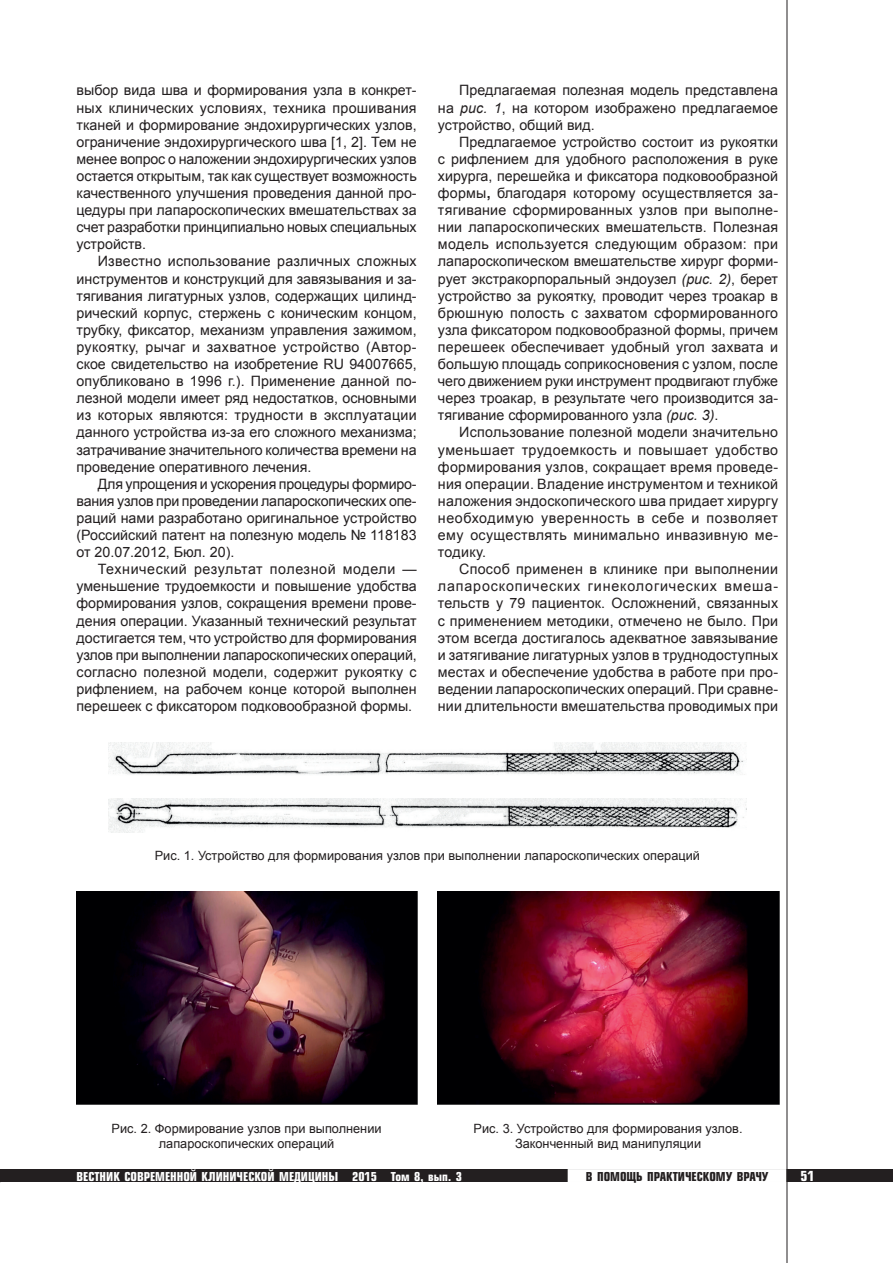
<style>
.page{position:relative;width:893px;height:1263px;background:#fff}
.page>*{position:absolute;margin:0;border:0;box-sizing:border-box;transform-origin:0 0}
.Основной_текст{font:14.25px/17.1px "Arial";color:#231f20;text-align:justify}
.ОТ-буквица{font:14.25px/17.1px "Arial";letter-spacing:-.01em;color:#231f20;text-align:justify}
.t1{font:700 13.5px "Europe Cond";color:#fff}
.Рисунок-подпись{font:12.75px/15.3px "Arial";color:#231f20;text-align:center}
.t2{font:700 12px "Europe Cond";color:#fff}
.t3{font:700 12px "Europe Cond";color:#231f20}
.s1{font-style:italic}
.s2{font-weight:700}
</style>
<div class="page">
<div style="left:0;top:1169px;width:893px;height:13px;background:#231f20"></div>
<div style="left:568px;top:1169px;width:218px;height:13px;background:#fff;border:2px solid #fff"></div>
<hr style="left:787px;top:0;width:1px;height:1263px;background:#231f20">
<img style="left:108px;top:743px;width:637px;height:32px">
<img style="left:108px;top:798px;width:638px;height:35px">
<img style="left:77px;top:892px;width:341px;height:213px">
<img style="left:438px;top:892px;width:341px;height:213px">
<p class="ОТ-буквица" style="left:77px;top:82px;width:342px">выбор вида шва и формирования узла в конкрет&shy;ных клинических условиях, техника прошивания тканей и формирование эндохирургических узлов, ограничение эндохирургического шва [1, 2]. Тем не менее вопрос о наложении эндохирургических узлов остается открытым, так как существует возможность качественного улучшения проведения данной про&shy;цедуры при лапароскопических вмешательствах за счет разработки принципиально новых специальных устройств.</p>
<p class="Основной_текст" style="left:77px;top:253px;width:342px;text-indent:21px">Известно использование различных сложных инструментов и конструкций для завязывания и за&shy;тягивания лигатурных узлов, содержащих цилинд&shy;рический корпус, стержень с коническим концом, трубку, фиксатор, механизм управления зажимом, рукоятку, рычаг и захватное устройство (Автор&shy;ское свидетельство на изобретение RU 94007665, опубликовано в 1996 г.). Применение данной по&shy;лезной модели имеет ряд недостатков, основными из которых являются: трудности в эксплуатации данного устройства из-за его сложного механизма; затрачивание значительного количества времени на проведение оперативного лечения.</p>
<p class="Основной_текст" style="left:77px;top:475px;width:342px;text-indent:21px">Для упрощения и ускорения процедуры формиро&shy;вания узлов при проведении лапароскопических опе&shy;раций нами разработано оригинальное устройство (Российский патент на полезную модель № 118183 от 20.07.2012, Бюл. 20).</p>
<p class="Основной_текст" style="left:77px;top:561px;width:342px;text-indent:21px">Технический результат полезной модели — уменьшение трудоемкости и повышение удобства формирования узлов, сокращения времени прове&shy;дения операции. Указанный технический результат достигается тем, что устройство для формирования узлов при выполнении лапароскопических операций, согласно полезной модели, содержит рукоятку с рифлением, на рабочем конце которой выполнен перешеек с фиксатором подковообразной формы.</p>
<p class="Основной_текст" style="left:438px;top:82px;width:342px;text-indent:21px">Предлагаемая полезная модель представлена на <span class="s1">рис. 1</span>, на котором изображено предлагаемое устройство, общий вид.</p>
<p class="Основной_текст" style="left:438px;top:133px;width:342px;text-indent:21px">Предлагаемое устройство состоит из рукоятки с рифлением для удобного расположения в руке хирурга, перешейка и фиксатора подковообразной формы<span class="s2">,</span> благодаря которому осуществляется за&shy;тягивание сформированных узлов при выполне&shy;нии лапароскопических вмешательств. Полезная модель используется следующим образом: при лапароскопическом вмешательстве хирург форми&shy;рует экстракорпоральный эндоузел <span class="s1">(рис. 2)</span>, берет устройство за рукоятку, проводит через троакар в брюшную полость с захватом сформированного узла фиксатором подковообразной формы, причем перешеек обеспечивает удобный угол захвата и большую площадь соприкосновения с узлом, после чего движением руки инструмент продвигают глубже через троакар, в результате чего производится за&shy;тягивание сформированного узла <span class="s1">(рис. 3)</span>.</p>
<p class="Основной_текст" style="left:438px;top:424px;width:342px;text-indent:21px">Использование полезной модели значительно уменьшает трудоемкость и повышает удобство формирования узлов, сокращает время проведе&shy;ния операции. Владение инструментом и техникой наложения эндоскопического шва придает хирургу необходимую уверенность в себе и позволяет ему осуществлять минимально инвазивную ме&shy;тодику.</p>
<p class="Основной_текст" style="left:438px;top:561px;width:342px;text-indent:21px">Способ применен в клинике при выполнении лапароскопических гинекологических вмеша&shy;тельств у 79 пациенток. Осложнений, связанных с применением методики, отмечено не было. При этом всегда достигалось адекватное завязывание и затягивание лигатурных узлов в труднодоступных местах и обеспечение удобства в работе при про&shy;ведении лапароскопических операций. При сравне&shy;нии длительности вмешательства проводимых при</p>
<p class="Рисунок-подпись" style="left:155px;top:848px;width:547px">Рис. 1. Устройство для формирования узлов при выполнении лапароскопических операций</p>
<p class="Рисунок-подпись" style="left:112px;top:1121px;width:271px">Рис. 2. Формирование узлов при выполнении лапароскопических операций</p>
<p class="Рисунок-подпись" style="left:474px;top:1121px;width:270px">Рис. 3. Устройство для формирования узлов.<br>Законченный вид манипуляции</p>
<p class="t2" style="left:77px;top:1168px;width:387px">ВЕСТНИК СОВРЕМЕННОЙ КЛИНИЧЕСКОЙ МЕДИЦИНЫ 2015 Том 8, вып. 3</p>
<p class="t3" style="left:586px;top:1168px;width:27px">В помо</p>
<p class="t3" style="left:626px;top:1168px;width:48px">щь практическом</p>
<p class="t3" style="left:726px;top:1168px;width:44px">у врачу</p>
<p class="t1" style="left:801px;top:1167px;width:15px">51</p>
</div>
